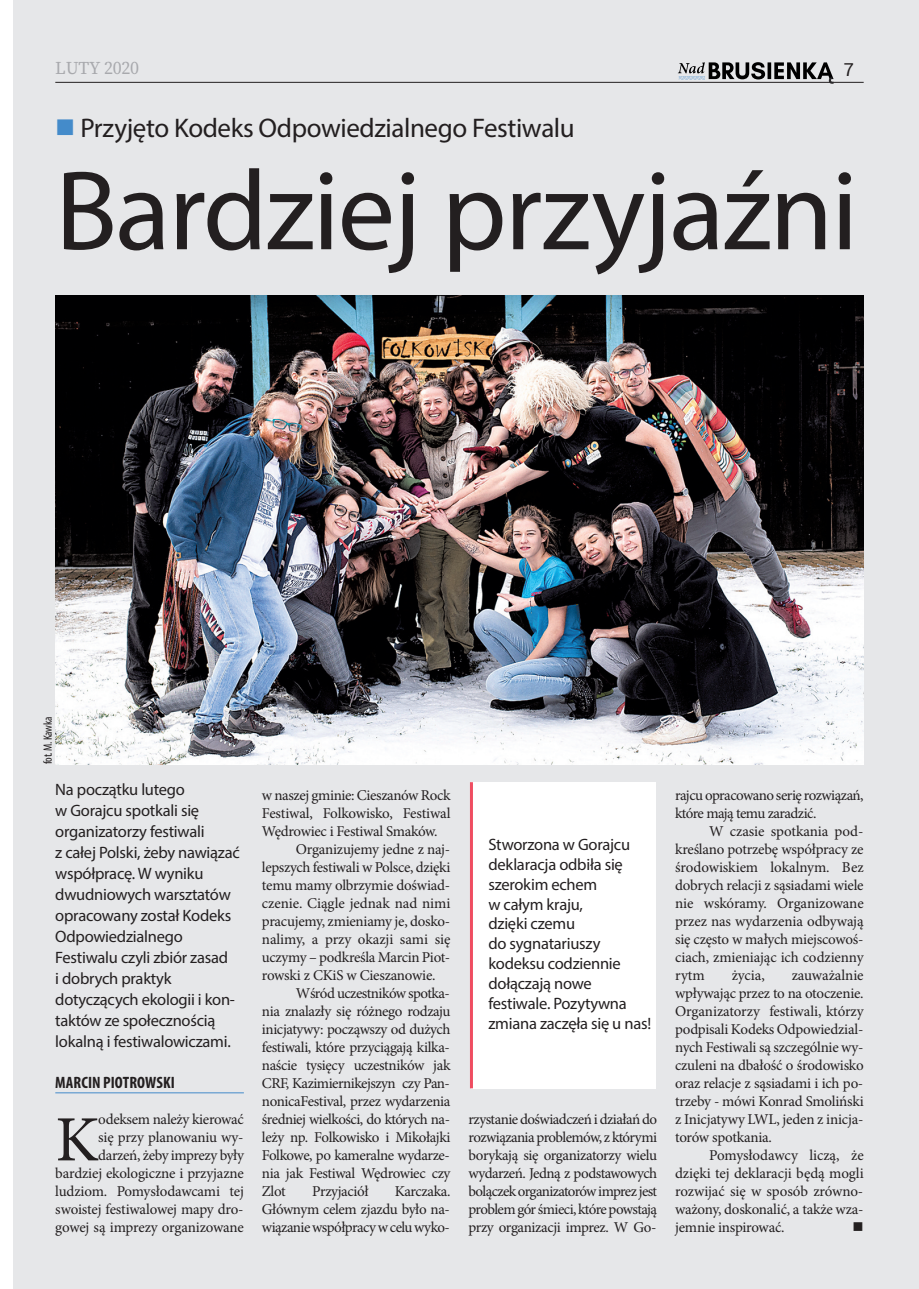
<style>
.page{position:relative;width:919px;height:1289px;background:#fff}
.page>*{position:absolute;margin:0;border:0;box-sizing:border-box;transform-origin:0 0}
.t1{font:114px "Myriad Pro";letter-spacing:-.015em;color:#231f20}
.t2{font:64.5px "Minion Pro";color:#231f20}
.t3{font:27px "Myriad Pro";letter-spacing:-.015em;color:#231f20}
.t4{font:18px "Source Serif Variable";color:#a8a9ad}
.t5{font:18px "Roboto";color:#231f20}
.t6{font:16.5px/21px "Myriad Pro";letter-spacing:-.015em;color:#231f20}
.t7{font:700 condensed 16.5px "Myriad Pro";letter-spacing:.005em;color:#231f20}
.t8{font:15px/18px "Minion Pro";letter-spacing:-.025em;color:#231f20;text-align:justify}
.t9{font:15px "Minion Pro";letter-spacing:-.005em;color:#231f20}
.t10{font:condensed 12px "Myriad Pro";color:#231f20}
</style>
<div class="page">
<div style="left:13px;top:0;width:905px;height:1288px;background:#e6e7e9"></div>
<hr style="left:55px;top:82px;width:808px;height:1px;background:#231f20">
<svg style="left:677px;top:62px;width:156px;height:22px"></svg>
<hr style="left:55px;top:1092px;width:189px;height:1px;background:#448bca">
<img style="left:55px;top:296px;width:808px;height:468px">
<div style="left:471px;top:782px;width:185px;height:306px;background:#fff"></div>
<hr style="left:470px;top:782px;width:3px;height:306px;background:#ef4d61">
<p class="t4" style="left:55px;top:56px;width:47px">LUTY</p>
<p class="t5" style="left:843px;top:59px;width:12px">7</p>
<h3 class="t3" style="left:80px;top:117px;width:496px">Przyjęto Kodeks Odpowiedzialnego Festiwalu</h3>
<h1 class="t1" style="left:55px;top:168px;width:804px">Bardziej przyjaźni</h1>
<p class="t10" style="left:44px;top:764px;width:49px;rotate:-90deg">fot. m. kawka</p>
<p class="t6" style="left:55px;top:779px;width:186px">Na początku lutego<br>w gorajcu spotkali się organizatorzy festiwali<br>z całej Polski, żeby nawiązać współpracę. W wyniku dwudniowych warsztatów opracowany został Kodeks<br>Odpowiedzialnego<br>Festiwalu czyli zbiór zasad<br>i dobrych praktyk dotyczących ekologii i kon&shy;taktów ze społecznością lokalną i festiwalowiczami.</p>
<p class="t7" style="left:55px;top:1076px;width:121px">MARCIN PIOTROWSKI</p>
<h2 class="t2" style="left:55px;top:1115px;width:45px">K</h2>
<p class="t8" style="left:55px;top:1111px;width:190px;text-align:right">odeksem należy kierować<br>się przy planowaniu wy&shy;darzeń, żeby imprezy były bardziej ekologiczne i przyjazne ludziom. Pomysłodawcami tej swoistej festiwalowej mapy dro&shy;gowej są imprezy organizowane</p>
<p class="t8" style="left:262px;top:787px;width:190px">w naszej gminie: Cieszanów Rock</p>
<p class="t8" style="left:262px;top:805px;width:190px">Festiwal, Folkowisko, Festiwal</p>
<p class="t8" style="left:262px;top:823px;width:177px">Wędrowiec i Festiwal Smaków.</p>
<p class="t8" style="left:296px;top:841px;width:156px">Organizujemy jedne z naj-</p>
<p class="t8" style="left:262px;top:859px;width:190px">lepszych festiwali w Polsce, dzięki</p>
<p class="t8" style="left:262px;top:877px;width:190px">temu mamy olbrzymie doświad-</p>
<p class="t9" style="left:262px;top:897px;width:190px">czenie. Ciągle jednak nad nimi</p>
<p class="t8" style="left:262px;top:913px;width:190px">pracujemy, zmieniamy je, dosko-</p>
<p class="t9" style="left:262px;top:933px;width:190px">nalimy, a przy okazji sami się</p>
<p class="t8" style="left:262px;top:949px;width:190px">uczymy – podkreśla Marcin Piot-</p>
<p class="t8" style="left:262px;top:967px;width:175px">rowski z CKiS w Cieszanowie.</p>
<p class="t8" style="left:296px;top:985px;width:155px">Wśród uczestników spotka-</p>
<p class="t8" style="left:262px;top:1003px;width:190px">nia znalazły się różnego rodzaju</p>
<p class="t8" style="left:262px;top:1021px;width:190px">inicjatywy: począwszy od dużych</p>
<p class="t8" style="left:262px;top:1039px;width:189px">festiwali, które przyciągają kilka-</p>
<p class="t8" style="left:262px;top:1057px;width:190px">naście tysięcy uczestników jak</p>
<p class="t8" style="left:262px;top:1075px;width:189px">CRF, Kazimiernikejszyn czy Pan-</p>
<p class="t8" style="left:262px;top:1093px;width:190px">nonicaFestival, przez wydarzenia</p>
<p class="t8" style="left:262px;top:1111px;width:190px">średniej wielkości, do których na-</p>
<p class="t8" style="left:262px;top:1129px;width:190px">leży np. Folkowisko i Mikołajki</p>
<p class="t8" style="left:262px;top:1147px;width:189px">Folkowe, po kameralne wydarze-</p>
<p class="t8" style="left:262px;top:1165px;width:190px">nia jak Festiwal Wędrowiec czy</p>
<p class="t8" style="left:262px;top:1183px;width:25px">Zlot</p>
<p class="t8" style="left:312px;top:1183px;width:58px">Przyjaciół</p>
<p class="t8" style="left:262px;top:1183px;width:190px;text-indent:133px">Karczaka.<br>Głównym celem zjazdu było na&shy;wiązanie współpracy w celu wyko-</p>
<p class="t6" style="left:488px;top:836px;width:164px;line-height:19.8px">Stworzona w gorajcu deklaracja odbiła się szerokim echem<br>w całym kraju,<br>dzięki czemu<br>do sygnatariuszy kodeksu codziennie dołączają nowe festiwale. Pozytywna zmiana zaczęła się u nas!</p>
<p class="t8" style="left:468px;top:1111px;width:190px">rzystanie doświadczeń i działań do rozwiązania problemów, z którymi borykają się organizatorzy wielu wydarzeń. Jedną z podstawowych bolączek organizatorów imprez jest problem gór śmieci, które powstają przy organizacji imprez. W Go-</p>
<p class="t8" style="left:675px;top:787px;width:190px">rajcu opracowano serię rozwiązań, które mają temu zaradzić.</p>
<p class="t8" style="left:675px;top:823px;width:190px;text-indent:34px">W czasie spotkania pod&shy;kreślano potrzebę współpracy ze środowiskiem lokalnym. Bez dobrych relacji z sąsiadami wiele nie wskóramy. Organizowane przez nas wydarzenia odbywają się często w małych miejscowoś&shy;ciach, zmieniając ich codzienny rytm</p>
<p class="t8" style="left:675px;top:967px;width:190px;text-indent:117px">zauważalnie wpływając przez to na otoczenie.<br>Organizatorzy festiwali, którzy podpisali Kodeks Odpowiedzial&shy;nych Festiwali są szczególnie wy&shy;czuleni na dbałość o środowisko oraz relacje z sąsiadami i ich po&shy;trzeby - mówi Konrad Smoliński z Inicjatywy LWL, jeden z inicja&shy;torów spotkania.</p>
<p class="t8" style="left:675px;top:1147px;width:190px;text-indent:34px">Pomysłodawcy liczą, że dzięki tej deklaracji będą mogli rozwijać się w sposób zrówno&shy;ważony, doskonalić, a także wza&shy;jemnie inspirować.</p>
<p class="t8" style="left:731px;top:967px;width:35px">życia,</p>
</div>
